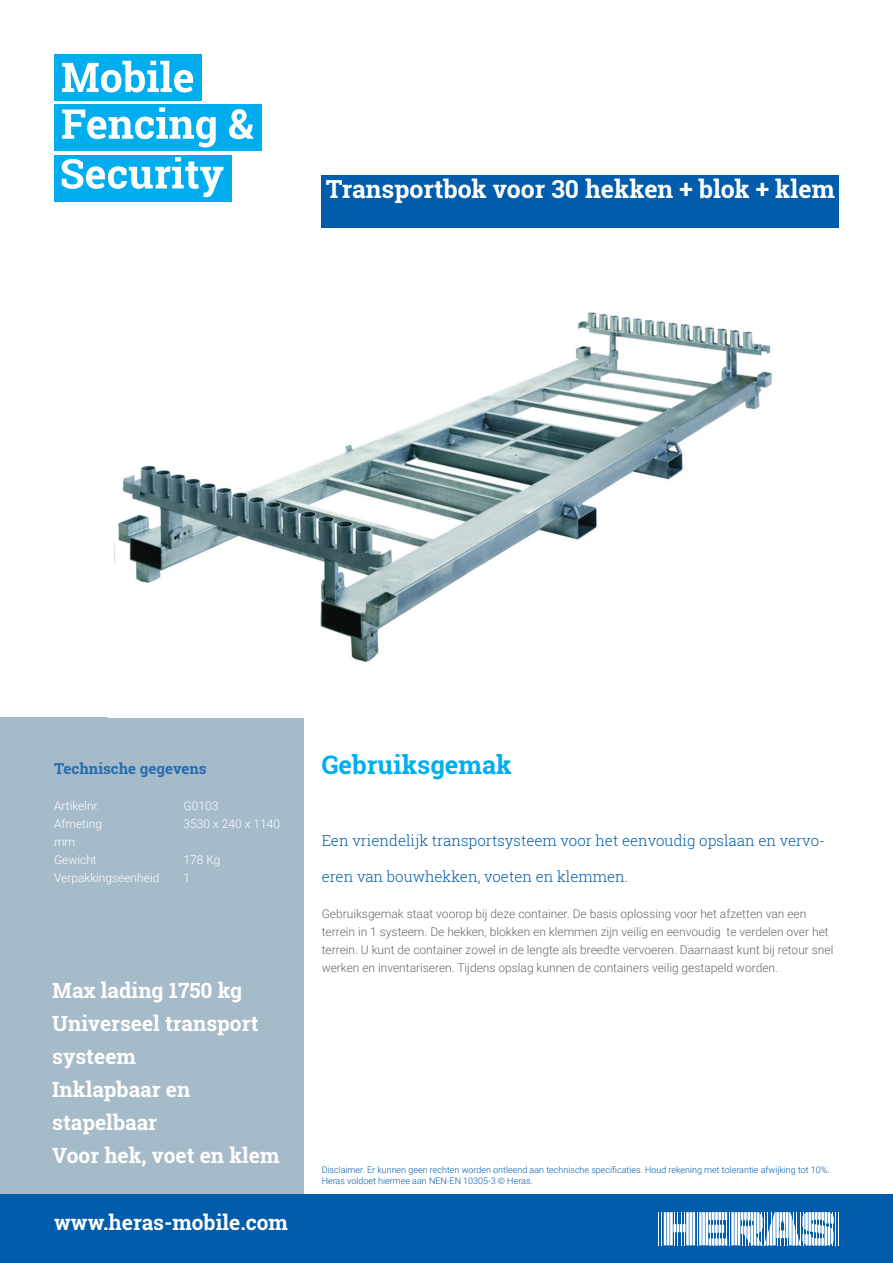
<style>
.page{position:relative;width:893px;height:1263px;background:#fff}
.page>*{position:absolute;margin:0;border:0;box-sizing:border-box;transform-origin:0 0}
.t1{font:700 25.5px "Roboto Slab";color:#00aeef}
.t2{font:700 24.9px "Roboto Slab";color:#fff}
.t3{font:700 21px/33px "Roboto Slab";color:#fff}
.t4{font:300 15px "Roboto Slab";color:#015dab}
.t5{font:700 15px "Roboto Slab";color:#226cb5}
.t6{font:300 12px/18px "Roboto";color:#66676b}
.t7{font:300 12px/18px "Roboto";color:#fff}
.t8{font:300 9px/10.8px "Roboto";color:#015dab}
</style>
<div class="page">
<div style="left:0;top:717px;width:304px;height:492px;background:#a5bbc9"></div>
<div style="left:322px;top:175px;width:517px;height:53px;background:#015dab"></div>
<img style="left:114px;top:312px;width:659px;height:351px">
<div style="left:0;top:1195px;width:893px;height:68px;background:#015dab"></div>
<hr style="left:658px;top:1212px;width:1px;height:33px;background:#fff">
<hr style="left:662px;top:1212px;width:1px;height:33px;background:#fff">
<hr style="left:697px;top:1212px;width:1px;height:33px;background:#fff">
<hr style="left:835px;top:1212px;width:1px;height:33px;background:#fff">
<hr style="left:838px;top:1212px;width:1px;height:33px;background:#fff">
<svg style="left:664px;top:1212px;width:31px;height:33px"></svg>
<hr style="left:705px;top:1212px;width:3px;height:33px;background:#fff">
<hr style="left:702px;top:1212px;width:3px;height:33px;background:#fff">
<hr style="left:699px;top:1212px;width:3px;height:33px;background:#fff">
<svg style="left:709px;top:1212px;width:125px;height:33px"></svg>
<div style="left:54px;top:54px;width:147px;height:47px;background:#00aeef"></div>
<div style="left:54px;top:104px;width:207px;height:47px;background:#00aeef"></div>
<div style="left:54px;top:155px;width:177px;height:46px;background:#00aeef"></div>
<svg style="left:62px;top:61px;width:131px;height:31px"></svg>
<svg style="left:62px;top:107px;width:154px;height:40px"></svg>
<svg style="left:229px;top:109px;width:25px;height:30px"></svg>
<svg style="left:62px;top:157px;width:161px;height:40px"></svg>
<h2 class="t2" style="left:326px;top:172px;width:510px">Transportbok voor 30 hekken + blok + klem</h2>
<p class="t5" style="left:54px;top:758px;width:154px">Technische gegevens</p>
<p class="t7" style="left:54px;top:796px;width:47px">Artikelnr.</p>
<p class="t7" style="left:184px;top:796px;width:36px">G0103</p>
<p class="t7" style="left:54px;top:814px;width:50px">Afmeting</p>
<p class="t7" style="left:184px;top:814px;width:98px">3530 x 240 x 1140</p>
<p class="t7" style="left:54px;top:832px;width:44px">mm<br>Gewicht</p>
<p class="t7" style="left:184px;top:850px;width:38px">178 Kg</p>
<p class="t7" style="left:54px;top:868px;width:107px">Verpakkingseenheid</p>
<p class="t7" style="left:184px;top:868px;width:8px">1</p>
<h3 class="t3" style="left:52px;top:974px;width:229px">Max lading 1750 kg<br>Universeel transport systeem<br>Inklapbaar en stapelbaar<br>Voor hek, voet en klem</h3>
<h3 class="t3" style="left:54px;top:1206px;width:236px">www.heras-mobile.com</h3>
<h1 class="t1" style="left:322px;top:747px;width:192px">Gebruiksgemak</h1>
<p class="t4" style="left:322px;top:830px;width:505px">Een vriendelijk transportsysteem voor het eenvoudig opslaan en vervo-</p>
<p class="t4" style="left:322px;top:866px;width:308px">eren van bouwhekken, voeten en klemmen.</p>
<p class="t6" style="left:322px;top:904px;width:513px">Gebruiksgemak staat voorop bij deze container. De basis oplossing voor het afzetten van een terrein in 1 systeem. De hekken, blokken en klemmen zijn veilig en eenvoudig te verdelen over het terrein. U kunt de container zowel in de lengte als breedte vervoeren. Daarnaast kunt bij retour snel werken en inventariseren. Tijdens opslag kunnen de containers veilig gestapeld worden.</p>
<p class="t8" style="left:322px;top:1164px;width:509px">Disclaimer. Er kunnen geen rechten worden ontleend aan technische specificaties. Houd rekening met tolerantie afwijking tot 10%.<br>Heras voldoet hiermee aan NEN-EN 10305-3 © Heras.</p>
</div>
